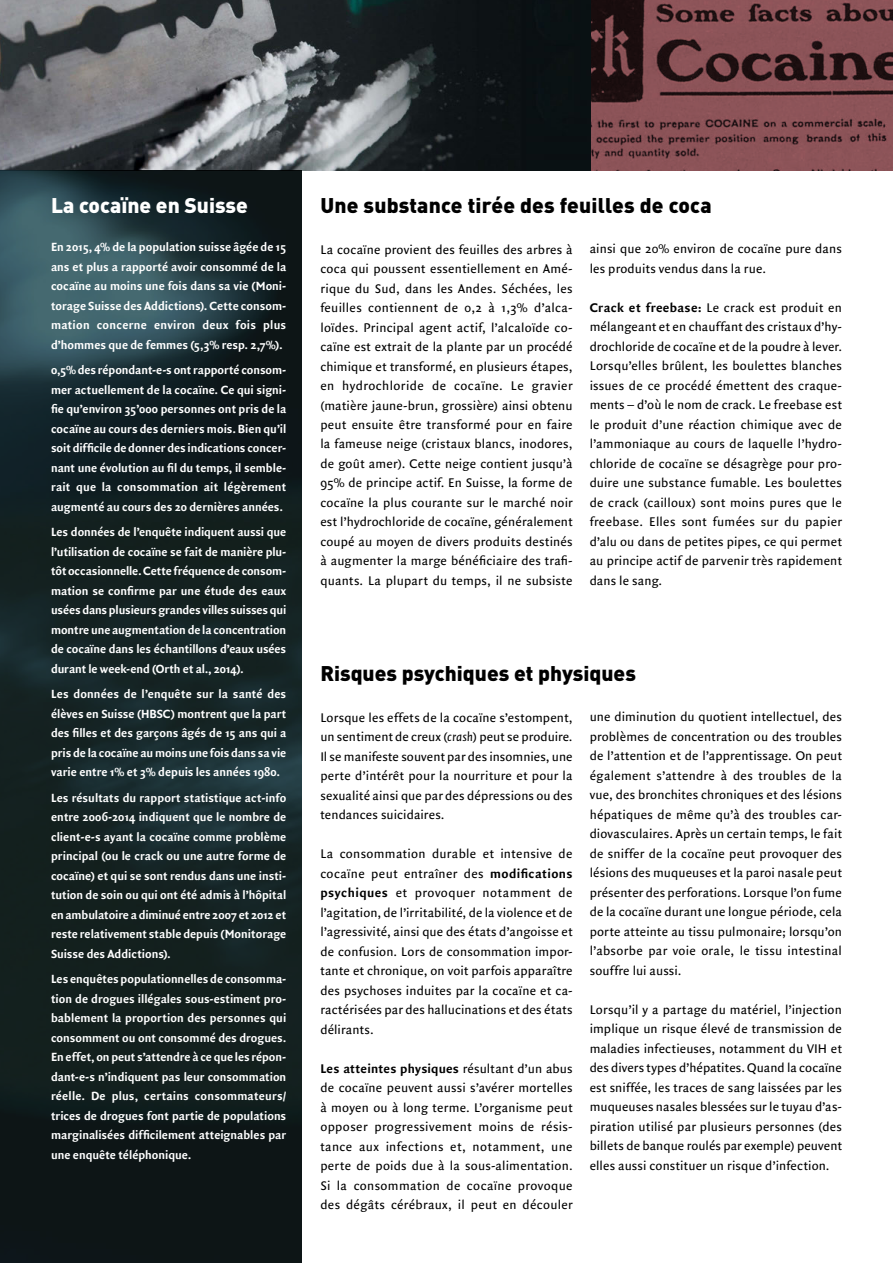
<style>
.page{position:relative;width:893px;height:1263px;background:#fff}
.page>*{position:absolute;margin:0;border:0;box-sizing:border-box;transform-origin:0 0}
.t1{font:900 21px "DIN";color:#000}
.t2{font:900 21px "DIN";color:#fff}
.t3{font:13.5px/19.5px "Quadraat Sans";letter-spacing:.015em;color:#000;text-align:justify}
.t4{font:700 12.75px/19.5px "Quadraat Sans";color:#fff;text-align:justify}
.s1{font-weight:700}
.s2{font-style:italic}
</style>
<div class="page">
<img style="left:0;top:0;width:591px;height:170px">
<svg style="left:591px;top:0;width:302px;height:170px;background:#714347"></svg>
<svg style="left:0;top:170px;width:302px;height:1093px;background:#162527"></svg>
<h1 class="t2" style="left:51px;top:191px;width:198px">La cocaïne en Suisse</h1>
<p class="t4" style="left:51px;top:238px;width:237px">En 2015, 4% de la population suisse âgée de 15 ans et plus a rapporté avoir consommé de la cocaïne au moins une fois dans sa vie (Moni&shy;torage Suisse des Addictions). Cette consom&shy;mation concerne environ deux fois plus d’hommes que de femmes (5,3% resp. 2,7%).</p>
<p class="t4" style="left:51px;top:361px;width:237px">0,5% des répondant-e-s ont rapporté consom&shy;mer actuellement de la cocaïne. Ce qui signi&shy;fie qu’environ 35’000 personnes ont pris de la cocaïne au cours des derniers mois. Bien qu’il soit difficile de donner des indications concer&shy;nant une évolution au fil du temps, il semble&shy;rait que la consommation ait légèrement augmenté au cours des 20 dernières années.</p>
<p class="t4" style="left:51px;top:523px;width:237px">Les données de l’enquête indiquent aussi que l’utilisation de cocaïne se fait de manière plu&shy;tôt occasionnelle. Cette fréquence de consom&shy;mation se confirme par une étude des eaux usées dans plusieurs grandes villes suisses qui montre une augmentation de la concentration de cocaïne dans les échantillons d’eaux usées durant le week-end (Orth et al., 2014).</p>
<p class="t4" style="left:51px;top:685px;width:237px">Les données de l’enquête sur la santé des élèves en Suisse (HBSC) montrent que la part des filles et des garçons âgés de 15 ans qui a pris de la cocaïne au moins une fois dans sa vie varie entre 1% et 3% depuis les années 1980.</p>
<p class="t4" style="left:51px;top:788px;width:237px">Les résultats du rapport statistique act-info entre 2006-2014 indiquent que le nombre de client-e-s ayant la cocaïne comme problème principal (ou le crack ou une autre forme de cocaïne) et qui se sont rendus dans une insti&shy;tution de soin ou qui ont été admis à l’hôpital en ambulatoire a diminué entre 2007 et 2012 et reste relativement stable depuis (Monitorage Suisse des Addictions).</p>
<p class="t4" style="left:51px;top:970px;width:237px">Les enquêtes populationnelles de consomma&shy;tion de drogues illégales sous-estiment pro&shy;bablement la proportion des personnes qui consomment ou ont consommé des drogues.<br>En effet, on peut s’attendre à ce que les répon&shy;dant-e-s n’indiquent pas leur consommation réelle. De plus, certains consommateurs/ trices de drogues font partie de populations marginalisées difficilement atteignables par une enquête téléphonique.</p>
<h1 class="t1" style="left:320px;top:191px;width:393px">Une substance tirée des feuilles de coca</h1>
<p class="t3" style="left:320px;top:240px;width:254px">La cocaïne provient des feuilles des arbres à coca qui poussent essentiellement en Amé&shy;rique du Sud, dans les Andes. Séchées, les feuilles contiennent de 0,2 à 1,3% d’alca&shy;loïdes. Principal agent actif, l’alcaloïde co&shy;caïne est extrait de la plante par un procédé chimique et transformé, en plusieurs étapes, en hydrochloride de cocaïne. Le gravier (matière jaune-brun, grossière) ainsi obtenu peut ensuite être transformé pour en faire la fameuse neige (cristaux blancs, inodores, de goût amer). Cette neige contient jusqu’à 95% de principe actif. En Suisse, la forme de cocaïne la plus courante sur le marché noir est l’hydrochloride de cocaïne, généralement coupé au moyen de divers produits destinés à augmenter la marge bénéficiaire des trafi&shy;quants. La plupart du temps, il ne subsiste</p>
<p class="t3" style="left:590px;top:240px;width:254px">ainsi que 20% environ de cocaïne pure dans les produits vendus dans la rue.</p>
<p class="t3" style="left:590px;top:298px;width:254px"><span class="s1">Crack et freebase:</span> Le crack est produit en mélangeant et en chauffant des cristaux d’hy&shy;drochloride de cocaïne et de la poudre à lever.<br>Lorsqu’elles brûlent, les boulettes blanches issues de ce procédé émettent des craque&shy;ments – d’où le nom de crack. Le freebase est le produit d’une réaction chimique avec de l’ammoniaque au cours de laquelle l’hydro&shy;chloride de cocaïne se désagrège pour pro&shy;duire une substance fumable. Les boulettes de crack (cailloux) sont moins pures que le freebase. Elles sont fumées sur du papier d’alu ou dans de petites pipes, ce qui permet au principe actif de parvenir très rapidement dans le sang.</p>
<h1 class="t1" style="left:320px;top:659px;width:317px">Risques psychiques et physiques</h1>
<p class="t3" style="left:320px;top:708px;width:254px">Lorsque les effets de la cocaïne s’estompent, un sentiment de creux (<span class="s2">crash</span>) peut se produire.<br>Il se manifeste souvent par des insomnies, une perte d’intérêt pour la nourriture et pour la sexualité ainsi que par des dépressions ou des tendances suicidaires.</p>
<p class="t3" style="left:320px;top:844px;width:254px">La consommation durable et intensive de cocaïne peut entraîner des <span class="s1">modifications psychiques</span> et provoquer notamment de l’agitation, de l’irritabilité, de la violence et de l’agressivité, ainsi que des états d’angoisse et de confusion. Lors de consommation impor&shy;tante et chronique, on voit parfois apparaître des psychoses induites par la cocaïne et ca&shy;ractérisées par des hallucinations et des états délirants.</p>
<p class="t3" style="left:320px;top:1059px;width:254px"><span class="s1">Les atteintes physiques</span> résultant d’un abus de cocaïne peuvent aussi s’avérer mortelles à moyen ou à long terme. L’organisme peut opposer progressivement moins de résis&shy;tance aux infections et, notamment, une perte de poids due à la sous-alimentation.<br>Si la consommation de cocaïne provoque des dégâts cérébraux, il peut en découler</p>
<p class="t3" style="left:590px;top:708px;width:254px">une diminution du quotient intellectuel, des problèmes de concentration ou des troubles de l’attention et de l’apprentissage. On peut également s’attendre à des troubles de la vue, des bronchites chroniques et des lésions hépatiques de même qu’à des troubles car&shy;diovasculaires. Après un certain temps, le fait de sniffer de la cocaïne peut provoquer des lésions des muqueuses et la paroi nasale peut présenter des perforations. Lorsque l’on fume de la cocaïne durant une longue période, cela porte atteinte au tissu pulmonaire; lorsqu’on l’absorbe par voie orale, le tissu intestinal souffre lui aussi.</p>
<p class="t3" style="left:590px;top:1000px;width:254px">Lorsqu’il y a partage du matériel, l’injection implique un risque élevé de transmission de maladies infectieuses, notamment du VIH et des divers types d’hépatites. Quand la cocaïne est sniffée, les traces de sang laissées par les muqueuses nasales blessées sur le tuyau d’as&shy;piration utilisé par plusieurs personnes (des billets de banque roulés par exemple) peuvent elles aussi constituer un risque d’infection.</p>
</div>
